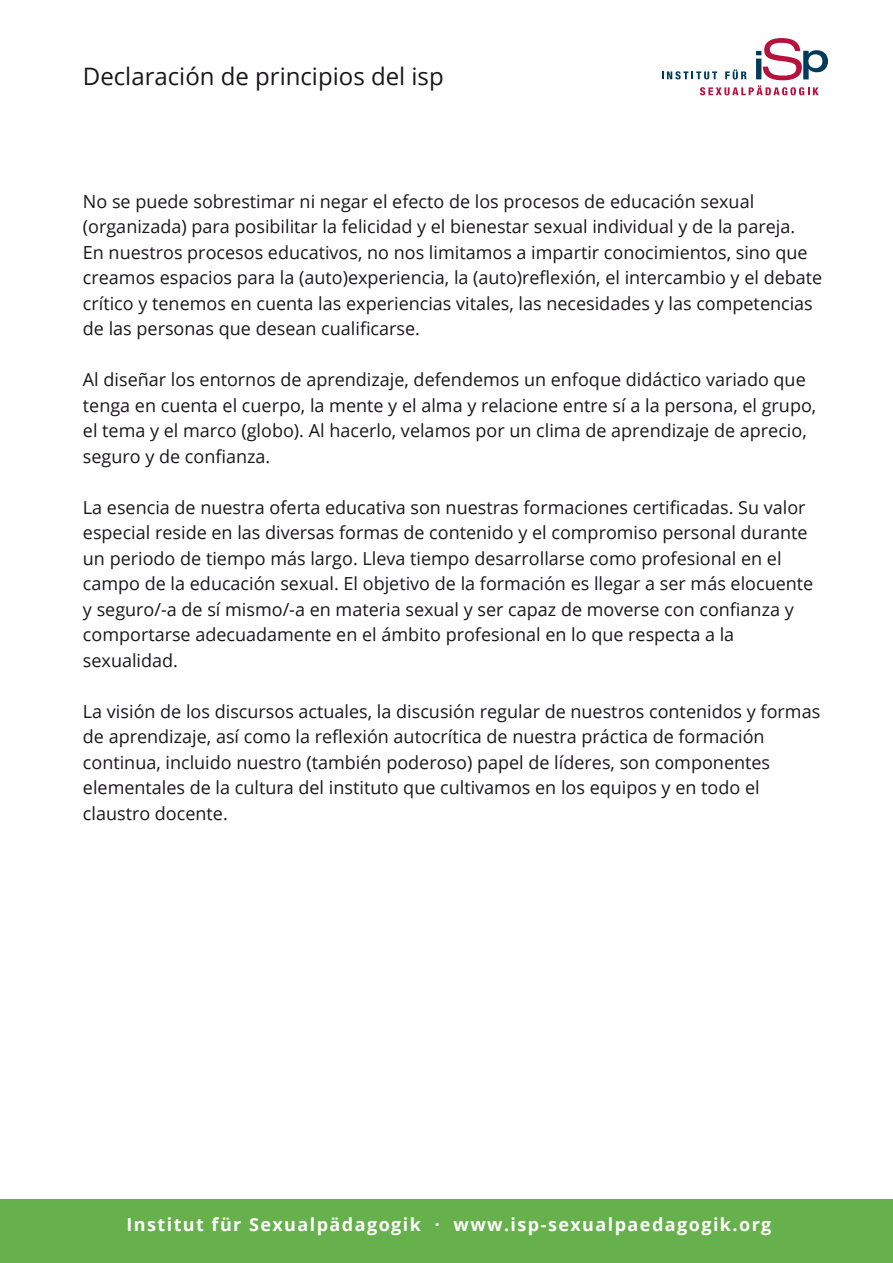
<style>
.page{position:relative;width:893px;height:1263px;background:#fff}
.page>*{position:absolute;margin:0;border:0;box-sizing:border-box;transform-origin:0 0}
.t1{font:24px "Open Sans";color:#1a171c}
.t2{font:18px/25.5px "Open Sans";color:#1a171c}
.t3{font:700 18px "Open Sans";letter-spacing:.08em;color:#fff}
</style>
<div class="page">
<svg style="left:662px;top:38px;width:166px;height:57px"></svg>
<div style="left:0;top:1199px;width:893px;height:64px;background:#67b14c"></div>
<h1 class="t1" style="left:83px;top:60px;width:362px">Declaración de principios del isp</h1>
<p class="t2" style="left:83px;top:188px;width:741px">No se puede sobrestimar ni negar el efecto de los procesos de educación sexual (organizada) para posibilitar la felicidad y el bienestar sexual individual y de la pareja.<br>En nuestros procesos educativos, no nos limitamos a impartir conocimientos, sino que creamos espacios para la (auto)experiencia, la (auto)reflexión, el intercambio y el debate crítico y tenemos en cuenta las experiencias vitales, las necesidades y las competencias de las personas que desean cualificarse.</p>
<p class="t2" style="left:83px;top:367px;width:735px">Al diseñar los entornos de aprendizaje, defendemos un enfoque didáctico variado que tenga en cuenta el cuerpo, la mente y el alma y relacione entre sí a la persona, el grupo, el tema y el marco (globo). Al hacerlo, velamos por un clima de aprendizaje de aprecio, seguro y de confianza.</p>
<p class="t2" style="left:83px;top:494px;width:732px">La esencia de nuestra oferta educativa son nuestras formaciones certificadas. Su valor especial reside en las diversas formas de contenido y el compromiso personal durante un periodo de tiempo más largo. Lleva tiempo desarrollarse como profesional en el campo de la educación sexual. El objetivo de la formación es llegar a ser más elocuente y seguro/-a de sí mismo/-a en materia sexual y ser capaz de moverse con confianza y comportarse adecuadamente en el ámbito profesional en lo que respecta a la sexualidad.</p>
<p class="t2" style="left:83px;top:698px;width:739px">La visión de los discursos actuales, la discusión regular de nuestros contenidos y formas de aprendizaje, así como la reflexión autocrítica de nuestra práctica de formación continua, incluido nuestro (también poderoso) papel de líderes, son componentes elementales de la cultura del instituto que cultivamos en los equipos y en todo el claustro docente.</p>
<p class="t3" style="left:126px;top:1212px;width:646px">Institut für Sexualpädagogik · www.isp-sexualpaedagogik.org</p>
</div>
